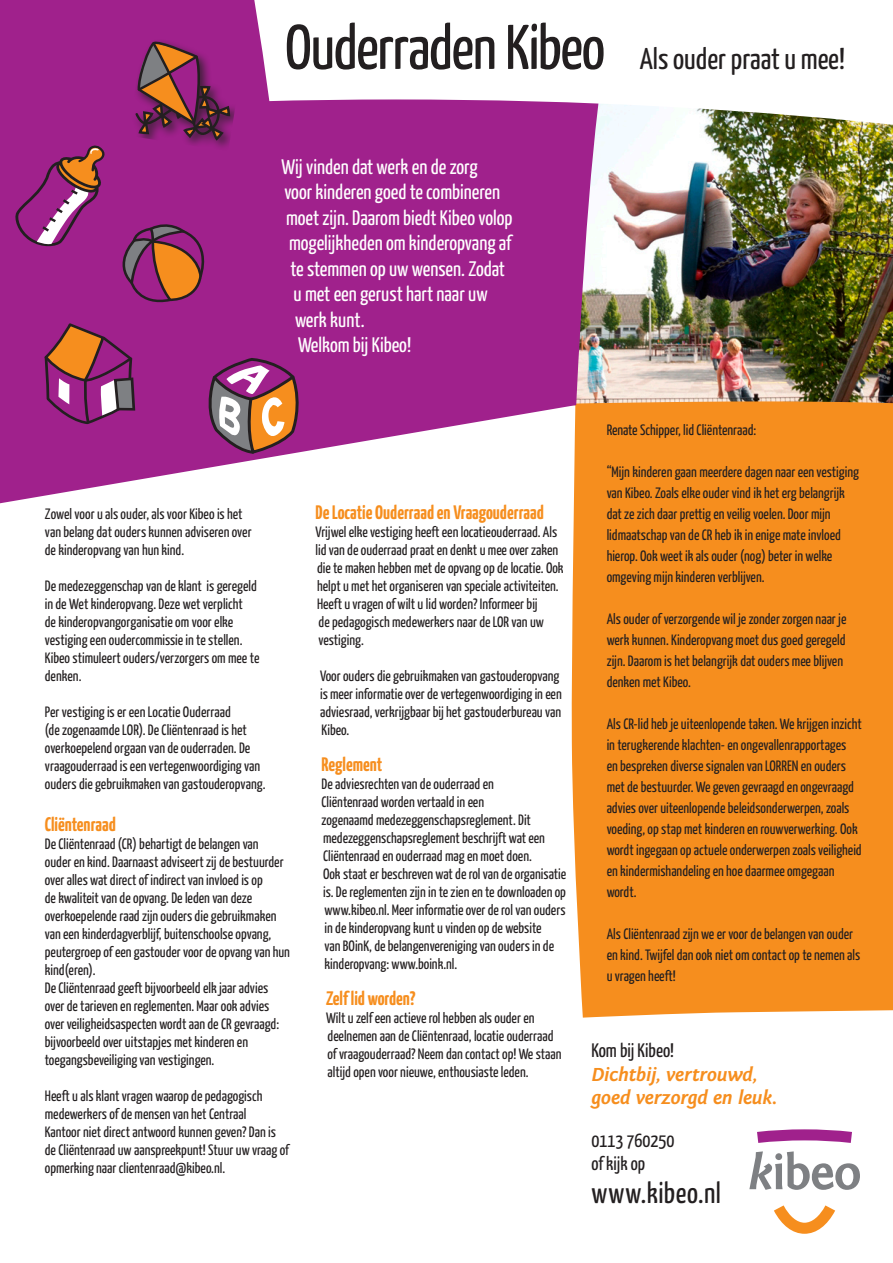
<style>
.page{position:relative;width:893px;height:1263px;background:#fff}
.page>*{position:absolute;margin:0;border:0;box-sizing:border-box;transform-origin:0 0}
.Titel{font:63px "Yanone Kaffeesatz";letter-spacing:-.025em;color:#231f20}
.t1{font:30px "Yanone Kaffeesatz";color:#231f20}
.t2{font:29.55px "Yanone Kaffeesatz";letter-spacing:.015em;color:#231f20}
.Inleiding{font:21px "Yanone Kaffeesatz";color:#fff}
.Platte_tekst__versma{font:700 19.5px "Yanone Kaffeesatz";color:#f68e1e}
.t3{font:italic 700 19.5px "Fontin Sans";letter-spacing:-.01em;color:#f68e1e}
.t4{font:19.5px "Yanone Kaffeesatz";color:#231f20}
.t5{font:19.2px "Yanone Kaffeesatz";color:#231f20}
.Platte_tekst__versma-2{font:15px/18px "Yanone Kaffeesatz";color:#231f20}
</style>
<div class="page">
<svg style="left:774px;top:1205px;width:61px;height:29px"></svg>
<svg style="left:757px;top:1129px;width:95px;height:14px"></svg>
<svg style="left:749px;top:1151px;width:111px;height:39px"></svg>
<img style="left:673px;top:128px;width:220px;height:273px">
<div style="left:571px;top:401px;width:322px;height:617px;background:#f68e1e"></div>
<svg style="left:0;top:0;width:673px;height:512px;fill:#a0218c"></svg>
<svg style="left:254px;top:0;width:639px;height:128px"></svg>
<div style="left:131px;top:37px;width:110px;height:114px;background:#a0218c"></div>
<svg style="left:130px;top:37px;width:104px;height:112px"></svg>
<svg style="left:11px;top:143px;width:96px;height:108px;background:#a03a80"></svg>
<svg style="left:113px;top:220px;width:99px;height:86px;background:#9d3c66"></svg>
<svg style="left:204px;top:358px;width:99px;height:96px;background:#aa6379"></svg>
<svg style="left:45px;top:323px;width:92px;height:101px;background:#a14670"></svg>
<p class="Titel" style="left:285px;top:9px;width:322px">Ouderraden Kibeo</p>
<p class="Inleiding" style="left:281px;top:154px;width:198px">Wij vinden dat werk en de zorg</p>
<p class="Inleiding" style="left:284px;top:179px;width:217px">voor kinderen goed te combineren</p>
<p class="Inleiding" style="left:286px;top:205px;width:228px">moet zijn. Daarom biedt Kibeo volop</p>
<p class="Inleiding" style="left:289px;top:230px;width:224px">mogelijkheden om kinderopvang af</p>
<p class="Inleiding" style="left:290px;top:256px;width:216px">te stemmen op uw wensen. Zodat</p>
<p class="Inleiding" style="left:293px;top:281px;width:196px">u met een gerust hart naar uw</p>
<p class="Inleiding" style="left:295px;top:307px;width:71px">werk kunt.</p>
<p class="Inleiding" style="left:298px;top:332px;width:115px">Welkom bij Kibeo!</p>
<p class="t1" style="left:640px;top:40px;width:207px">Als ouder praat u mee!</p>
<p class="Platte_tekst__versma-2" style="left:45px;top:504px;width:208px">Zowel voor u als ouder, als voor Kibeo is het van belang dat ouders kunnen adviseren over de kinderopvang van hun kind.</p>
<p class="Platte_tekst__versma-2" style="left:45px;top:576px;width:216px">De medezeggenschap van de klant is geregeld in de Wet kinderopvang. Deze wet verplicht<br>de kinderopvangorganisatie om voor elke vestiging een oudercommissie in te stellen.<br>Kibeo stimuleert ouders/verzorgers om mee te denken.</p>
<p class="Platte_tekst__versma-2" style="left:45px;top:702px;width:222px">Per vestiging is er een Locatie Ouderraad<br>(de zogenaamde LOR). De Cliëntenraad is het overkoepelend orgaan van de ouderraden. De vraagouderraad is een vertegenwoordiging van ouders die gebruikmaken van gastouderopvang.</p>
<p class="Platte_tekst__versma" style="left:45px;top:812px;width:72px">Cliëntenraad</p>
<p class="Platte_tekst__versma-2" style="left:45px;top:834px;width:247px">De Cliëntenraad (CR) behartigt de belangen van<br>ouder en kind. Daarnaast adviseert zij de bestuurder over alles wat direct of indirect van invloed is op<br>de kwaliteit van de opvang. De leden van deze overkoepelende raad zijn ouders die gebruikmaken van een kinderdagverblijf, buitenschoolse opvang, peutergroep of een gastouder voor de opvang van hun kind(eren).</p>
<p class="Platte_tekst__versma-2" style="left:45px;top:978px;width:236px">De Cliëntenraad geeft bijvoorbeeld elk jaar advies over de tarieven en reglementen. Maar ook advies over veiligheidsaspecten wordt aan de CR gevraagd: bijvoorbeeld over uitstapjes met kinderen en toegangsbeveiliging van vestigingen.</p>
<p class="Platte_tekst__versma-2" style="left:45px;top:1086px;width:219px">Heeft u als klant vragen waarop de pedagogisch medewerkers of de mensen van het Centraal</p>
<p class="Platte_tekst__versma-2" style="left:45px;top:1122px;width:233px">Kantoor niet direct antwoord kunnen geven? Dan is</p>
<p class="Platte_tekst__versma-2" style="left:45px;top:1140px;width:246px">de Cliëntenraad uw aanspreekpunt! Stuur uw vraag of opmerking naar clientenraad@kibeo.nl.</p>
<p class="Platte_tekst__versma" style="left:316px;top:500px;width:230px">De Locatie Ouderraad en Vraagouderraad</p>
<p class="Platte_tekst__versma-2" style="left:316px;top:522px;width:250px">Vrijwel elke vestiging heeft een locatieouderraad. Als lid van de ouderraad praat en denkt u mee over zaken die te maken hebben met de opvang op de locatie. Ook helpt u met het organiseren van speciale activiteiten.<br>Heeft u vragen of wilt u lid worden? Informeer bij<br>de pedagogisch medewerkers naar de LOR van uw vestiging.</p>
<p class="Platte_tekst__versma-2" style="left:320px;top:666px;width:243px">Voor ouders die gebruikmaken van gastouderopvang is meer informatie over de vertegenwoordiging in een adviesraad, verkrijgbaar bij het gastouderbureau van Kibeo.</p>
<p class="Platte_tekst__versma" style="left:322px;top:752px;width:62px">Reglement</p>
<p class="Platte_tekst__versma-2" style="left:322px;top:774px;width:225px">De adviesrechten van de ouderraad en Cliëntenraad worden vertaald in een<br>zogenaamd medezeggenschapsreglement. Dit medezeggenschapsreglement beschrijft wat een Cliëntenraad en ouderraad mag en moet doen.</p>
<p class="Platte_tekst__versma-2" style="left:323px;top:864px;width:245px;text-align:justify">Ook staat er beschreven wat de rol van de organisatie is. De reglementen zijn in te zien en te downloaden op www.kibeo.nl. Meer informatie over de rol van ouders</p>
<p class="Platte_tekst__versma-2" style="left:325px;top:918px;width:231px">in de kinderopvang kunt u vinden op de website van BOinK, de belangenvereniging van ouders in de kinderopvang: www.boink.nl.</p>
<p class="Platte_tekst__versma" style="left:326px;top:986px;width:91px">Zelf lid worden?</p>
<p class="Platte_tekst__versma-2" style="left:326px;top:1008px;width:237px">Wilt u zelf een actieve rol hebben als ouder en deelnemen aan de Cliëntenraad, locatie ouderraad of vraagouderraad? Neem dan contact op! We staan altijd open voor nieuwe, enthousiaste leden.</p>
<p class="Platte_tekst__versma-2" style="left:607px;top:420px;width:151px">Renate Schipper, lid Cliëntenraad:</p>
<p class="Platte_tekst__versma-2" style="left:607px;top:461px;width:254px;line-height:21px">“Mijn kinderen gaan meerdere dagen naar een vestiging van Kibeo. Zoals elke ouder vind ik het erg belangrijk dat ze zich daar prettig en veilig voelen. Door mijn lidmaatschap van de CR heb ik in enige mate invloed hierop. Ook weet ik als ouder (nog) beter in welke omgeving mijn kinderen verblijven.</p>
<p class="Platte_tekst__versma-2" style="left:607px;top:608px;width:241px;line-height:21px">Als ouder of verzorgende wil je zonder zorgen naar je werk kunnen. Kinderopvang moet dus goed geregeld zijn. Daarom is het belangrijk dat ouders mee blijven denken met Kibeo.</p>
<p class="Platte_tekst__versma-2" style="left:607px;top:713px;width:257px;line-height:21px">Als CR-lid heb je uiteenlopende taken. We krijgen inzicht in terugkerende klachten- en ongevallenrapportages<br>en bespreken diverse signalen van LORREN en ouders met de bestuurder. We geven gevraagd en ongevraagd advies over uiteenlopende beleidsonderwerpen, zoals voeding, op stap met kinderen en rouwverwerking. Ook wordt ingegaan op actuele onderwerpen zoals veiligheid en kindermishandeling en hoe daarmee omgegaan wordt.</p>
<p class="Platte_tekst__versma-2" style="left:607px;top:923px;width:255px;line-height:21px">Als Cliëntenraad zijn we er voor de belangen van ouder en kind. Twijfel dan ook niet om contact op te nemen als u vragen heeft!</p>
<p class="t4" style="left:591px;top:1039px;width:84px">Kom bij Kibeo!</p>
<p class="t3" style="left:591px;top:1064px;width:168px">Dichtbij, vertrouwd,</p>
<p class="t3" style="left:591px;top:1087px;width:187px">goed verzorgd en leuk.</p>
<p class="t5" style="left:591px;top:1128px;width:85px">0113 760250</p>
<p class="t5" style="left:591px;top:1151px;width:55px">of kijk op</p>
<p class="t2" style="left:591px;top:1175px;width:131px">www.kibeo.nl</p>
</div>
